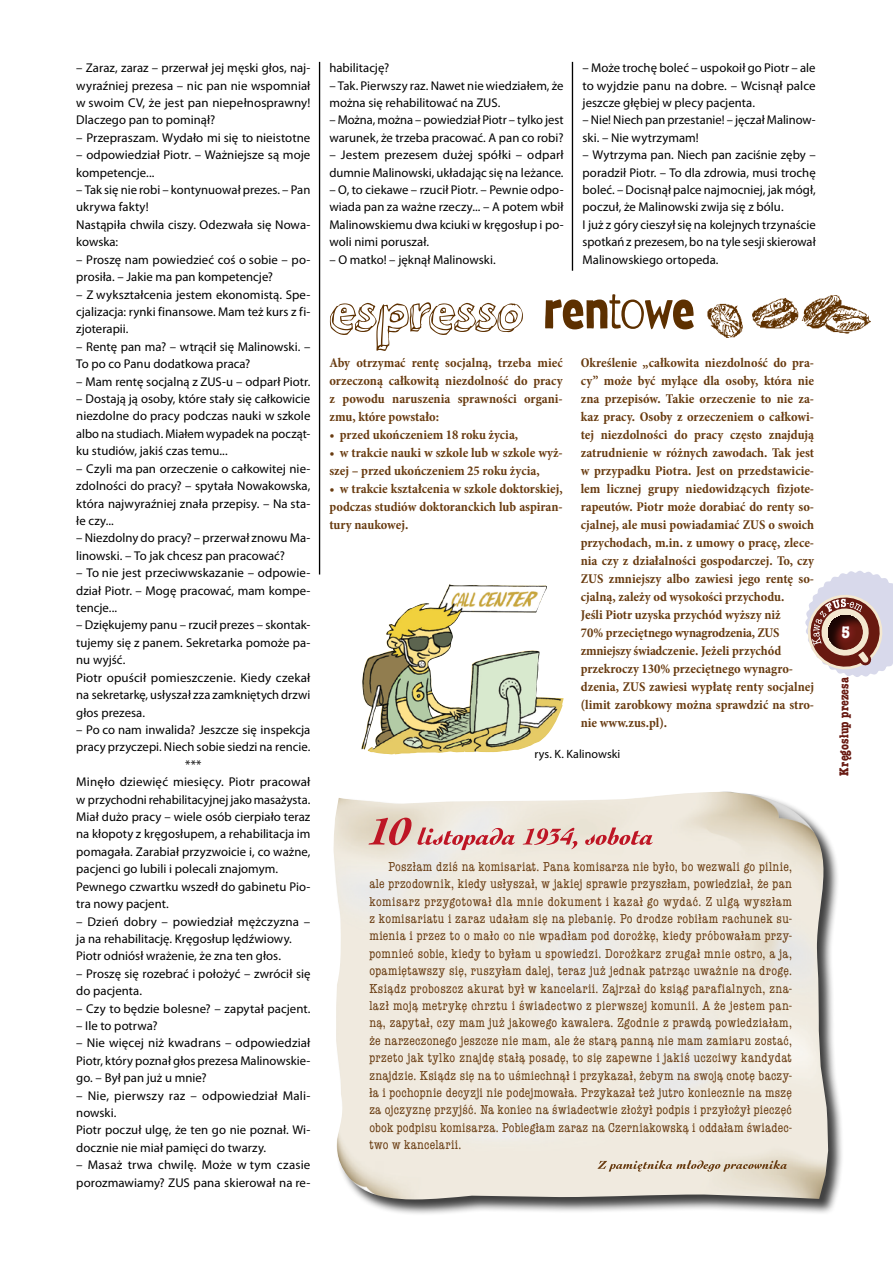
<style>
.page{position:relative;width:893px;height:1263px;background:#fff}
.page>*{position:absolute;margin:0;border:0;box-sizing:border-box;transform-origin:0 0}
.t1{font:700 condensed 17.4px "American Typewriter";color:#fff}
.teksty_espresso{font:700 condensed 13.5px/18px "Minion Pro";color:#693c11;text-align:justify}
.teksty_espresso_punktor{font:700 condensed 13.5px/18px "Minion Pro";color:#693c11}
.t2{font:condensed 13.35px/17.4px "American Typewriter";letter-spacing:.025em;color:#693c11;text-align:justify}
.t3{font:13.35px "American Typewriter Condensed Bold 2";letter-spacing:.01em;color:#681911}
.t4{font:12.75px/17.4px "Myriad Pro Regular 2";letter-spacing:.005em;color:#000}
.t5{font:12px "Myriad Pro Regular 2";letter-spacing:.005em;color:#000}
</style>
<div class="page">
<div style="left:334px;top:792px;width:510px;height:424px;background:#000;opacity:.75"></div>
<img style="left:333px;top:792px;width:495px;height:407px">
<img style="left:361px;top:600px;width:203px;height:155px">
<svg style="left:368px;top:818px;width:285px;height:32px;background:#e2bcb6"></svg>
<hr style="left:319px;top:62px;width:1px;height:512px;background:#000">
<hr style="left:572px;top:62px;width:1px;height:209px;background:#000">
<svg style="left:598px;top:1160px;width:189px;height:11px;background:#cabaa5"></svg>
<img style="left:707px;top:295px;width:164px;height:42px">
<svg style="left:330px;top:294px;width:364px;height:57px"></svg>
<svg style="left:805px;top:571px;width:88px;height:106px"></svg>
<p class="t4" style="left:76px;top:59px;width:236px;text-align:justify">– Zaraz, zaraz – przerwał jej męski głos, naj&shy;wyraźniej prezesa – nic pan nie wspomniał w swoim CV, że jest pan niepełnosprawny!<br>Dlaczego pan to pominął?</p>
<p class="t4" style="left:76px;top:129px;width:236px">– Przepraszam. Wydało mi się to nieistotne</p>
<p class="t4" style="left:76px;top:146px;width:236px">– odpowiedział Piotr. – Ważniejsze są moje kompetencje...</p>
<p class="t4" style="left:76px;top:181px;width:236px">– Tak się nie robi – kontynuował prezes. – Pan ukrywa fakty!<br>Nastąpiła chwila ciszy. Odezwała się Nowa&shy;kowska:</p>
<p class="t4" style="left:76px;top:250px;width:236px">– Proszę nam powiedzieć coś o sobie – po&shy;prosiła. – Jakie ma pan kompetencje?</p>
<p class="t4" style="left:76px;top:285px;width:236px;text-align:justify">– Z wykształcenia jestem ekonomistą. Spe&shy;cjalizacja: rynki finansowe. Mam też kurs z fi&shy;zjoterapii.</p>
<p class="t4" style="left:76px;top:338px;width:236px">– Rentę pan ma? – wtrącił się Malinowski. –<br>To po co Panu dodatkowa praca?</p>
<p class="t4" style="left:76px;top:372px;width:236px">– Mam rentę socjalną z ZUS-u – odparł Piotr.</p>
<p class="t4" style="left:76px;top:390px;width:236px;text-align:justify">– Dostają ją osoby, które stały się całkowicie niezdolne do pracy podczas nauki w szkole albo na studiach. Miałem wypadek na począt&shy;ku studiów, jakiś czas temu...</p>
<p class="t4" style="left:76px;top:459px;width:236px;text-align:justify">– Czyli ma pan orzeczenie o całkowitej nie&shy;zdolności do pracy? – spytała Nowakowska, która najwyraźniej znała przepisy. – Na sta&shy;łe czy...</p>
<p class="t4" style="left:76px;top:529px;width:236px">– Niezdolny do pracy? – przerwał znowu Ma&shy;linowski. – To jak chcesz pan pracować?</p>
<p class="t4" style="left:76px;top:564px;width:236px;text-align:justify">– To nie jest przeciwwskazanie – odpowie&shy;dział Piotr. – Mogę pracować, mam kompe&shy;tencje...</p>
<p class="t4" style="left:76px;top:616px;width:236px">– Dziękujemy panu – rzucił prezes – skontak&shy;tujemy się z panem. Sekretarka pomoże pa&shy;nu wyjść.<br>Piotr opuścił pomieszczenie. Kiedy czekał na sekretarkę, usłyszał zza zamkniętych drzwi głos prezesa.</p>
<p class="t4" style="left:76px;top:721px;width:236px">– Po co nam inwalida? Jeszcze się inspekcja</p>
<p class="t4" style="left:76px;top:738px;width:236px">pracy przyczepi. Niech sobie siedzi na rencie.</p>
<p class="t4" style="left:185px;top:755px;width:18px">***</p>
<p class="t4" style="left:76px;top:773px;width:236px">Minęło dziewięć miesięcy. Piotr pracował</p>
<p class="t4" style="left:76px;top:790px;width:236px">w przychodni rehabilitacyjnej jako masażysta.</p>
<p class="t4" style="left:76px;top:808px;width:236px">Miał dużo pracy – wiele osób cierpiało teraz</p>
<p class="t4" style="left:76px;top:825px;width:236px">na kłopoty z kręgosłupem, a rehabilitacja im</p>
<p class="t4" style="left:76px;top:843px;width:236px">pomagała. Zarabiał przyzwoicie i, co ważne,</p>
<p class="t4" style="left:76px;top:860px;width:203px">pacjenci go lubili i polecali znajomym.</p>
<p class="t4" style="left:76px;top:877px;width:236px">Pewnego czwartku wszedł do gabinetu Pio-</p>
<p class="t4" style="left:76px;top:895px;width:94px">tra nowy pacjent.</p>
<p class="t4" style="left:76px;top:912px;width:236px">– Dzień dobry – powiedział mężczyzna – ja na rehabilitację. Kręgosłup lędźwiowy.<br>Piotr odniósł wrażenie, że zna ten głos.</p>
<p class="t4" style="left:76px;top:964px;width:236px">– Proszę się rozebrać i położyć – zwrócił się do pacjenta.</p>
<p class="t4" style="left:76px;top:999px;width:236px">– Czy to będzie bolesne? – zapytał pacjent.</p>
<p class="t4" style="left:76px;top:1017px;width:83px">– Ile to potrwa?</p>
<p class="t4" style="left:76px;top:1034px;width:236px;text-align:justify">– Nie więcej niż kwadrans – odpowiedział Piotr, który poznał głos prezesa Malinowskie&shy;go. – Był pan już u mnie?</p>
<p class="t4" style="left:76px;top:1086px;width:236px">– Nie, pierwszy raz – odpowiedział Mali&shy;nowski.<br>Piotr poczuł ulgę, że ten go nie poznał. Wi&shy;docznie nie miał pamięci do twarzy.</p>
<p class="t4" style="left:76px;top:1156px;width:236px">– Masaż trwa chwilę. Może w tym czasie porozmawiamy? ZUS pana skierował na re-</p>
<p class="t4" style="left:329px;top:59px;width:61px">habilitację?</p>
<p class="t4" style="left:329px;top:76px;width:236px">– Tak. Pierwszy raz. Nawet nie wiedziałem, że można się rehabilitować na ZUS.</p>
<p class="t4" style="left:329px;top:111px;width:236px">– Można, można – powiedział Piotr – tylko jest warunek, że trzeba pracować. A pan co robi?</p>
<p class="t4" style="left:329px;top:146px;width:236px">– Jestem prezesem dużej spółki – odparł dumnie Malinowski, układając się na leżance.</p>
<p class="t4" style="left:329px;top:181px;width:236px;text-align:justify">– O, to ciekawe – rzucił Piotr. – Pewnie odpo&shy;wiada pan za ważne rzeczy... – A potem wbił Malinowskiemu dwa kciuki w kręgosłup i po&shy;woli nimi poruszał.</p>
<p class="t4" style="left:329px;top:250px;width:168px">– O matko! – jęknął Malinowski.</p>
<p class="t4" style="left:583px;top:59px;width:235px;text-align:justify">– Może trochę boleć – uspokoił go Piotr – ale to wyjdzie panu na dobre. – Wcisnął palce jeszcze głębiej w plecy pacjenta.</p>
<p class="t4" style="left:583px;top:111px;width:235px">– Nie! Niech pan przestanie! – jęczał Malinow&shy;ski. – Nie wytrzymam!</p>
<p class="t4" style="left:583px;top:146px;width:235px">– Wytrzyma pan. Niech pan zaciśnie zęby – poradził Piotr. – To dla zdrowia, musi trochę boleć. – Docisnął palce najmocniej, jak mógł, poczuł, że Malinowski zwija się z bólu.<br>I już z góry cieszył się na kolejnych trzynaście spotkań z prezesem, bo na tyle sesji skierował Malinowskiego ortopeda.</p>
<p class="teksty_espresso" style="left:329px;top:353px;width:235px">Aby otrzymać rentę socjalną, trzeba mieć orzeczoną całkowitą niezdolność do pracy z powodu naruszenia sprawności organi&shy;zmu, które powstało:</p>
<p class="teksty_espresso_punktor" style="left:329px;top:425px;width:190px">• przed ukończeniem 18 roku życia,</p>
<p class="teksty_espresso_punktor" style="left:329px;top:443px;width:235px">• w trakcie nauki w szkole lub w szkole wyż&shy;szej – przed ukończeniem 25 roku życia,</p>
<p class="teksty_espresso_punktor" style="left:329px;top:479px;width:235px;text-align:justify">• w trakcie kształcenia w szkole doktorskiej, podczas studiów doktoranckich lub aspiran&shy;tury naukowej.</p>
<p class="teksty_espresso" style="left:581px;top:353px;width:235px">Określenie „całkowita niezdolność do pra&shy;cy” może być mylące dla osoby, która nie zna przepisów. Takie orzeczenie to nie za&shy;kaz pracy. Osoby z orzeczeniem o całkowi&shy;tej niezdolności do pracy często znajdują zatrudnienie w różnych zawodach. Tak jest w przypadku Piotra. Jest on przedstawicie&shy;lem licznej grupy niedowidzących fizjote&shy;rapeutów. Piotr może dorabiać do renty so&shy;cjalnej, ale musi powiadamiać ZUS o swoich przychodach, m.in. z umowy o pracę, zlece&shy;nia czy z działalności gospodarczej. To, czy ZUS zmniejszy albo zawiesi jego rentę so-</p>
<p class="teksty_espresso" style="left:581px;top:587px;width:214px;text-align:left">cjalną, zależy od wysokości przychodu.<br>Jeśli Piotr uzyska przychód wyższy niż 70% przeciętnego wynagrodzenia, ZUS zmniejszy świadczenie. Jeżeli przychód przekroczy 130% przeciętnego wynagro-</p>
<p class="teksty_espresso" style="left:581px;top:677px;width:235px">dzenia, ZUS zawiesi wypłatę renty socjalnej (limit zarobkowy można sprawdzić na stro&shy;nie www.zus.pl).</p>
<p class="t5" style="left:534px;top:746px;width:88px">rys. K. Kalinowski</p>
<p class="t2" style="left:369px;top:857px;width:424px;text-indent:19px">Poszłam dziś na komisariat. Pana komisarza nie było, bo wezwali go pilnie, ale przodownik, kiedy usłyszał, w jakiej sprawie przyszłam, powiedział, że pan komisarz przygotował dla mnie dokument i kazał go wydać. Z ulgą wyszłam z komisariatu i zaraz udałam się na plebanię. Po drodze robiłam rachunek su&shy;mienia i przez to o mało co nie wpadłam pod dorożkę, kiedy próbowałam przy&shy;pomnieć sobie, kiedy to byłam u spowiedzi. Dorożkarz zrugał mnie ostro, a ja, opamiętawszy się, ruszyłam dalej, teraz już jednak patrząc uważnie na drogę.<br>Ksiądz proboszcz akurat był w kancelarii. Zajrzał do ksiąg parafialnych, zna&shy;lazł moją metrykę chrztu i świadectwo z pierwszej komunii. A że jestem pan&shy;ną, zapytał, czy mam już jakowego kawalera. Zgodnie z prawdą powiedziałam, że narzeczonego jeszcze nie mam, ale że starą panną nie mam zamiaru zostać, przeto jak tylko znajdę stałą posadę, to się zapewne i jakiś uczciwy kandydat znajdzie. Ksiądz się na to uśmiechnął i przykazał, żebym na swoją cnotę baczy&shy;ła i pochopnie decyzji nie podejmowała. Przykazał też jutro koniecznie na mszę za ojczyznę przyjść. Na koniec na świadectwie złożył podpis i przyłożył pieczęć obok podpisu komisarza. Pobiegłam zaraz na Czerniakowską i oddałam świadec&shy;two w kancelarii.</p>
<p class="t1" style="left:841px;top:618px;width:10px">5</p>
<p class="t3" style="left:833px;top:775px;width:100px;rotate:-90deg">Kręgosłup prezesa</p>
</div>
